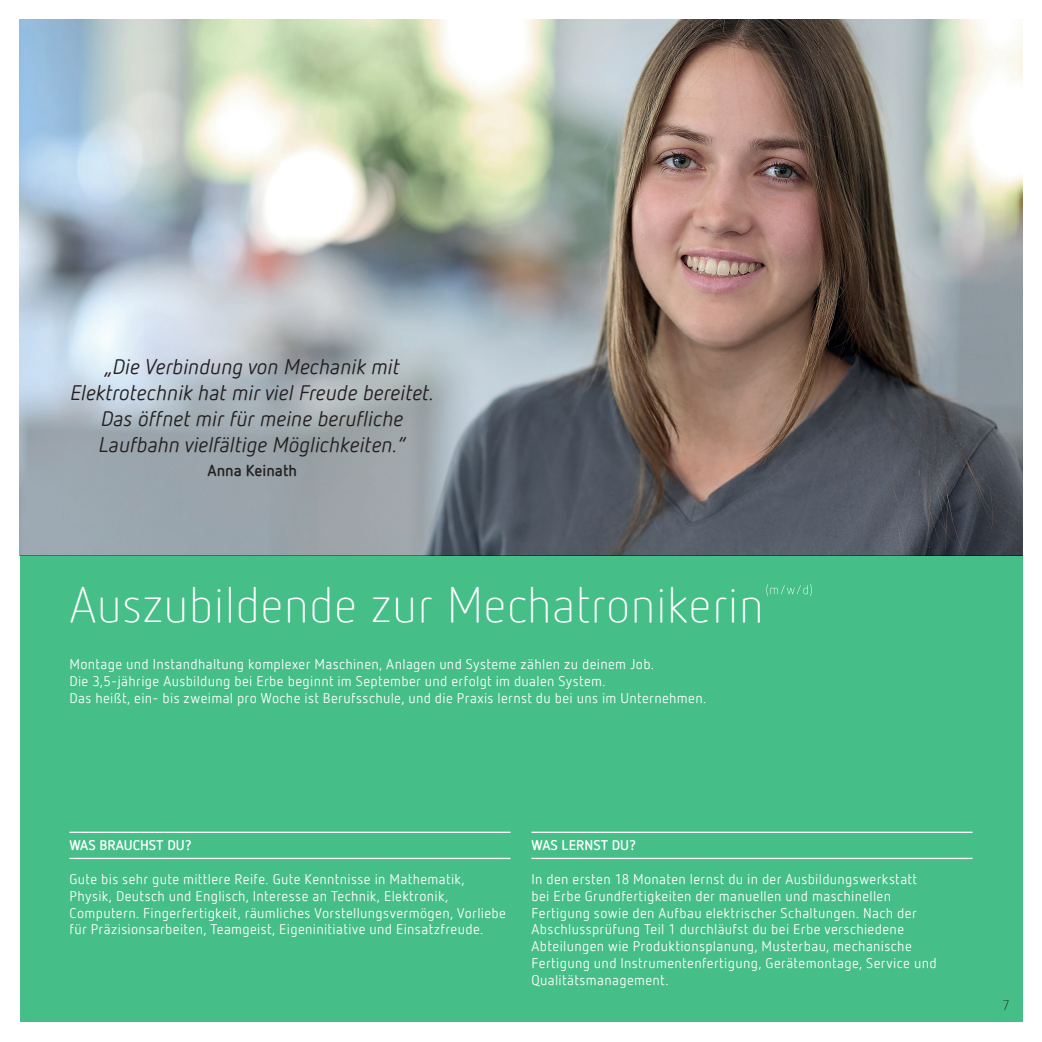
<style>
.page{position:relative;width:1042px;height:1042px;background:#fff}
.page>*{position:absolute;margin:0;border:0;box-sizing:border-box;transform-origin:0 0}
._02_Headline_2__28pt{font:300 49px "Netto Offc Pro";letter-spacing:.005em;color:#fff}
._04_Zitat{font:italic 21px/26.2px "Netto Offc Pro";color:#231f20;text-align:center}
._04_Name_Azubi_Stude{font:700 15.75px "Netto Offc Pro";color:#231f20}
._01_Fließtext_linksb{font:14px/16.8px "Netto Offc Pro";letter-spacing:.025em;color:#fff}
._01_Fließtxt_Berufsb{font:14px/16.8px "Netto Offc Pro";letter-spacing:.025em;color:#fff}
._05_Zwischentitel_ne{font:700 14px "Netto Offc Pro";color:#fff}
.t1{font:300 14px "Netto Offc Pro";color:#231f20}
</style>
<div class="page">
<img style="left:20px;top:20px;width:1002px;height:536px">
<div style="left:20px;top:556px;width:1002px;height:466px;background:#45be88"></div>
<hr style="left:69px;top:831px;width:441px;height:2px;background:#fff">
<hr style="left:69px;top:858px;width:441px;height:1px;background:#fff">
<hr style="left:531px;top:831px;width:441px;height:2px;background:#fff">
<hr style="left:531px;top:858px;width:441px;height:1px;background:#fff">
<svg style="left:766px;top:584px;width:46px;height:12px"></svg>
<p class="_04_Zitat" style="left:70px;top:352px;width:365px">„Die Verbindung von Mechanik mit Elektrotechnik hat mir viel Freude bereitet.<br>Das öffnet mir für meine berufliche Laufbahn vielfältige Möglichkeiten.”</p>
<p class="_04_Name_Azubi_Stude" style="left:207px;top:460px;width:91px">Anna Keinath</p>
<p class="_02_Headline_2__28pt" style="left:69px;top:574px;width:696px">Auszubildende zur Mechatronikerin</p>
<p class="_01_Fließtxt_Berufsb" style="left:69px;top:655px;width:638px">Montage und Instandhaltung komplexer Maschinen, Anlagen und Systeme zählen zu deinem Job.<br>Die 3,5-jährige Ausbildung bei Erbe beginnt im September und erfolgt im dualen System.<br>Das heißt, ein- bis zweimal pro Woche ist Berufsschule, und die Praxis lernst du bei uns im Unternehmen.</p>
<p class="_05_Zwischentitel_ne" style="left:69px;top:836px;width:124px">WAS BRAUCHST DU?</p>
<p class="_01_Fließtext_linksb" style="left:69px;top:870px;width:438px">Gute bis sehr gute mittlere Reife. Gute Kenntnisse in Mathematik, Physik, Deutsch und Englisch, Interesse an Technik, Elektronik, Computern. Fingerfertigkeit, räumliches Vorstellungsvermögen, Vorliebe für Präzisionsarbeiten, Teamgeist, Eigeninitiative und Einsatzfreude.</p>
<p class="_05_Zwischentitel_ne" style="left:531px;top:836px;width:106px">WAS LERNST DU?</p>
<p class="_01_Fließtext_linksb" style="left:531px;top:870px;width:407px">In den ersten 18 Monaten lernst du in der Ausbildungswerkstatt bei Erbe Grundfertigkeiten der manuellen und maschinellen Fertigung sowie den Aufbau elektrischer Schaltungen. Nach der Abschlussprüfung Teil 1 durchläufst du bei Erbe verschiedene Abteilungen wie Produktionsplanung, Musterbau, mechanische Fertigung und Instrumentenfertigung, Gerätemontage, Service und Qualitätsmanagement.</p>
<p class="t1" style="left:1002px;top:996px;width:9px">7</p>
</div>
